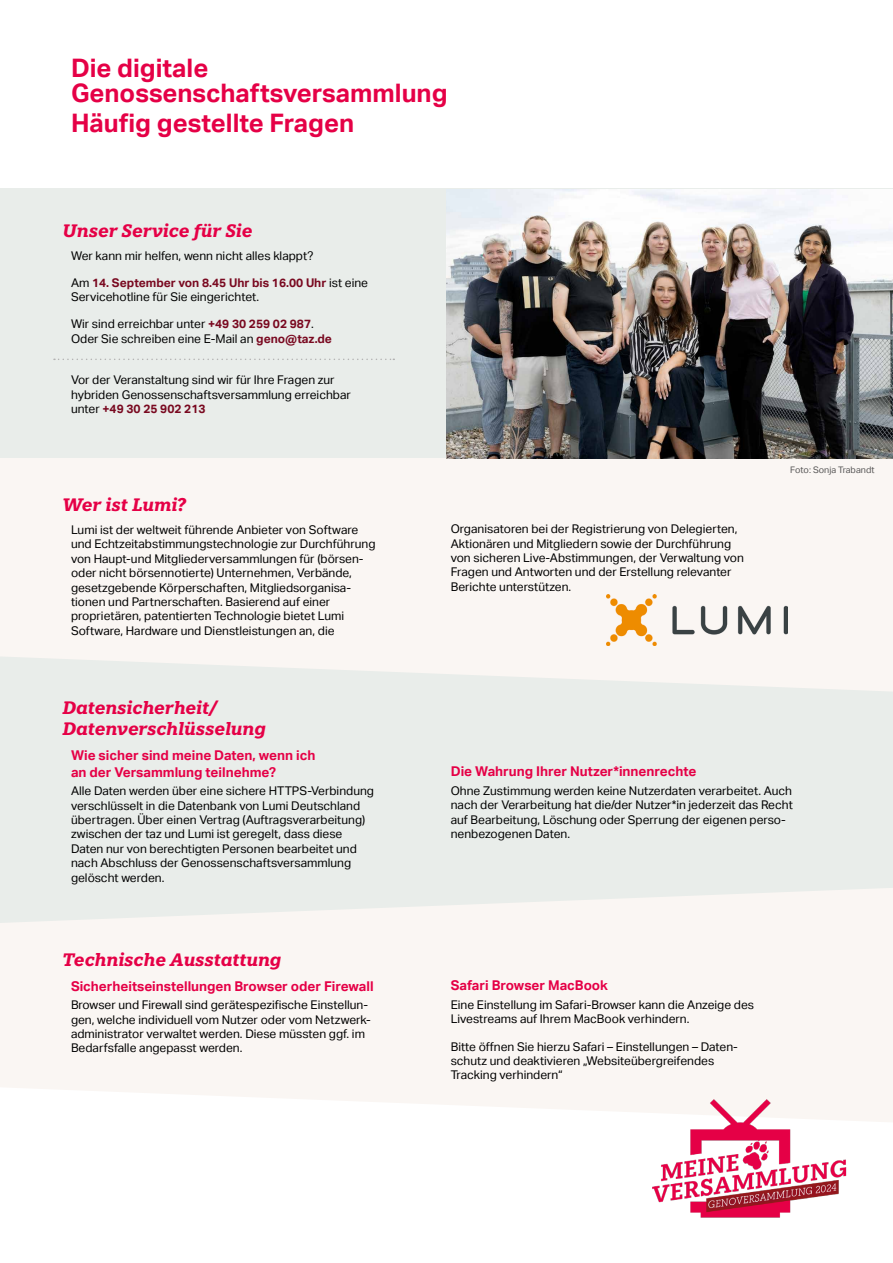
<style>
.page{position:relative;width:893px;height:1263px;background:#fff}
.page>*{position:absolute;margin:0;border:0;box-sizing:border-box;transform-origin:0 0}
.t1{font:700 25.5px/25.5px "Aktiv Grotesk";color:#e50046}
.t2{font:italic 700 18px/21px "Knile";letter-spacing:-.01em;color:#e50046}
.t3{font:700 13.5px/16.5px "Aktiv Grotesk";color:#e50046}
.t4{font:12px/14.4px "Aktiv Grotesk";color:#000}
.t5{font:9px "Aktiv Grotesk";color:#575656}
.s1{font-weight:700;color:#790920}
</style>
<div class="page">
<div style="left:0;top:189px;width:893px;height:521px;background:#e9edea"></div>
<div style="left:0;top:458px;width:893px;height:522px;background:#faf6f3"></div>
<svg style="left:0;top:657px;width:893px;height:231px;background:#eaedea"></svg>
<svg style="left:0;top:888px;width:893px;height:199px;fill:#faf6f3"></svg>
<svg style="left:13px;top:1087px;width:880px;height:35px"></svg>
<img style="left:607px;top:595px;width:180px;height:50px">
<svg style="left:54px;top:359px;width:340px;height:1px"></svg>
<img style="left:446px;top:190px;width:447px;height:268px">
<img style="left:649px;top:1066px;width:203px;height:152px">
<h1 class="t1" style="left:71px;top:55px;width:378px">Die digitale<br>Genossenschaftsversammlung</h1>
<h1 class="t1" style="left:71px;top:110px;width:285px">Häufig gestellte Fragen</h1>
<h2 class="t2" style="left:63px;top:220px;width:192px">Unser Service für Sie</h2>
<p class="t4" style="left:71px;top:248px;width:244px">Wer kann mir helfen, wenn nicht alles klappt?</p>
<p class="t4" style="left:71px;top:275px;width:299px">Am <span class="s1">14. September von 8.45 Uhr bis 16.00 Uhr</span> ist eine<br>Servicehotline für Sie eingerichtet.</p>
<p class="t4" style="left:71px;top:317px;width:262px">Wir sind erreichbar unter <span class="s1">+49 30 259 02 987</span>.<br>Oder Sie schreiben eine E-Mail an <span class="s1">geno@taz.de</span></p>
<p class="t4" style="left:71px;top:373px;width:281px">Vor der Veranstaltung sind wir für Ihre Fragen zur hybriden Genossenschaftsversammlung erreichbar unter <span class="s1">+49 30 25 902 213</span></p>
<h2 class="t2" style="left:63px;top:494px;width:125px">Wer ist Lumi?</h2>
<p class="t4" style="left:71px;top:523px;width:306px">Lumi ist der weltweit führende Anbieter von Software und Echtzeitabstimmungstechnologie zur Durchführung von Haupt-und Mitgliederversammlungen für (börsen&shy;oder nicht börsennotierte) Unternehmen, Verbände, gesetzgebende Körperschaften, Mitgliedsorganisa&shy;tionen und Partnerschaften. Basierend auf einer proprietären, patentierten Technologie bietet Lumi Software, Hardware und Dienstleistungen an, die</p>
<h2 class="t2" style="left:63px;top:697px;width:205px">Datensicherheit/<br>Datenverschlüsselung</h2>
<p class="t3" style="left:71px;top:747px;width:246px">Wie sicher sind meine Daten, wenn ich an der Versammlung teilnehme?</p>
<p class="t4" style="left:71px;top:784px;width:305px">Alle Daten werden über eine sichere HTTPS-Verbindung verschlüsselt in die Datenbank von Lumi Deutschland übertragen. Über einen Vertrag (Auftragsverarbeitung) zwischen der taz und Lumi ist geregelt, dass diese Daten nur von berechtigten Personen bearbeitet und nach Abschluss der Genossenschaftsversammlung gelöscht werden.</p>
<h2 class="t2" style="left:63px;top:949px;width:221px">Technische Ausstattung</h2>
<p class="t3" style="left:71px;top:978px;width:304px">Sicherheitseinstellungen Browser oder Firewall</p>
<p class="t4" style="left:71px;top:998px;width:301px">Browser und Firewall sind gerätespezifische Einstellun&shy;gen, welche individuell vom Nutzer oder vom Netzwerk&shy;administrator verwaltet werden. Diese müssten ggf. im Bedarfsfalle angepasst werden.</p>
<p class="t4" style="left:451px;top:522px;width:295px">Organisatoren bei der Registrierung von Delegierten, Aktionären und Mitgliedern sowie der Durchführung von sicheren Live-Abstimmungen, der Verwaltung von Fragen und Antworten und der Erstellung relevanter Berichte unterstützen.</p>
<p class="t5" style="left:790px;top:465px;width:86px">Foto: Sonja Trabandt</p>
<p class="t3" style="left:451px;top:763px;width:247px">Die Wahrung Ihrer Nutzer*innenrechte</p>
<p class="t4" style="left:451px;top:784px;width:344px">Ohne Zustimmung werden keine Nutzerdaten verarbeitet. Auch nach der Verarbeitung hat die/der Nutzer*in jederzeit das Recht auf Bearbeitung, Löschung oder Sperrung der eigenen perso&shy;nenbezogenen Daten.</p>
<p class="t3" style="left:451px;top:977px;width:159px">Safari Browser MacBook</p>
<p class="t4" style="left:451px;top:998px;width:305px">Eine Einstellung im Safari-Browser kann die Anzeige des<br>Livestreams auf Ihrem MacBook verhindern.</p>
<p class="t4" style="left:451px;top:1039px;width:289px">Bitte öffnen Sie hierzu Safari – Einstellungen – Daten&shy;schutz und deaktivieren „Websiteübergreifendes<br>Tracking verhindern“</p>
</div>
